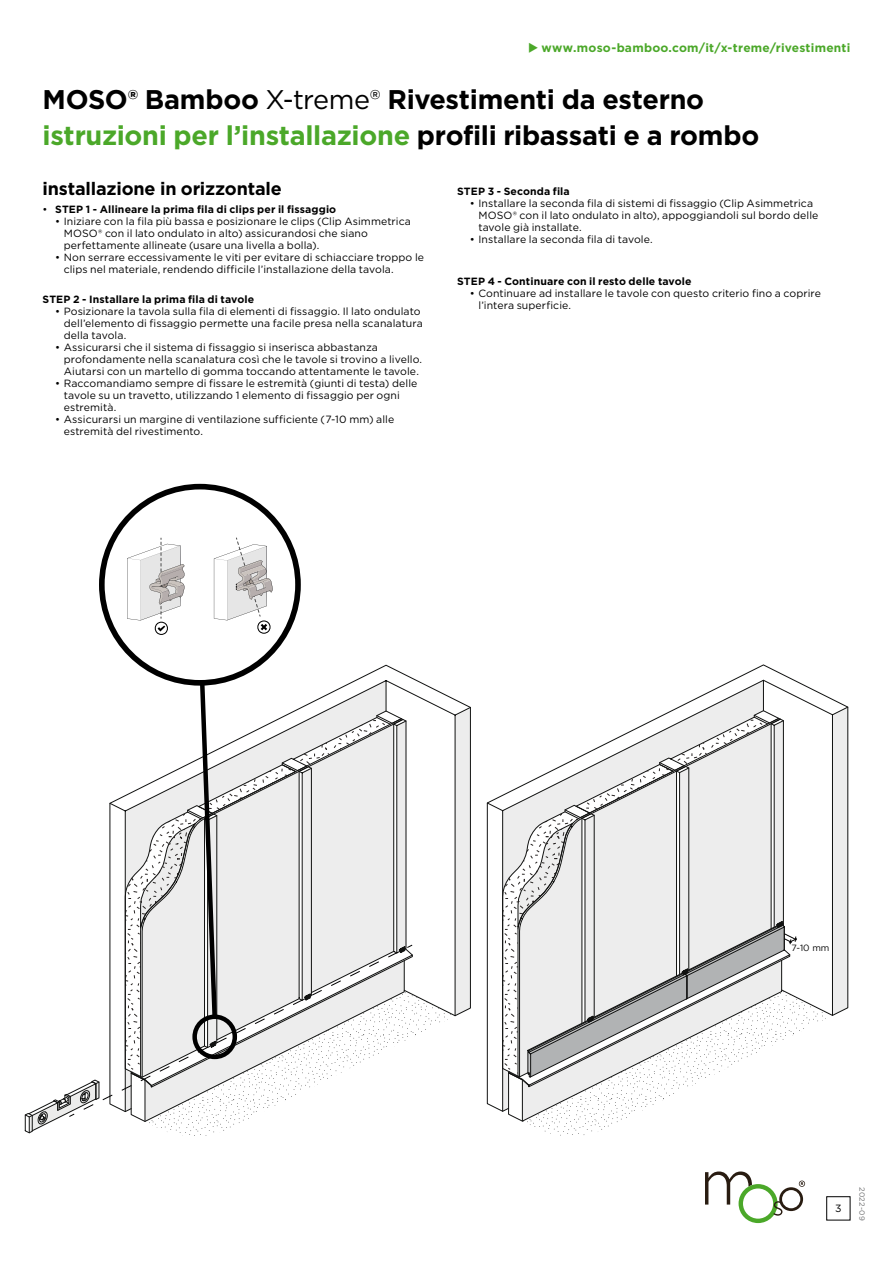
<style>
.page{position:relative;width:893px;height:1263px;background:#fff}
.page>*{position:absolute;margin:0;border:0;box-sizing:border-box;transform-origin:0 0}
.t1{font:700 27px/36px "Gotham";letter-spacing:-.01em;color:#000}
.t2{font:700 18px "Gotham";letter-spacing:-.01em;color:#000}
.t3{font:700 12px "Gotham";letter-spacing:.02em;color:#4ba829}
.t4{font:10.5px/12px "Gotham";letter-spacing:.005em;color:#000}
.t5{font:700 10.5px "Gotham";letter-spacing:.01em;color:#000}
.t6{font:9px "Gotham";color:#000}
.t7{font:7.5px "Gotham";letter-spacing:.03em;color:#707172}
.s1{font-weight:400}
.s2{color:#4ba829}
</style>
<div class="page">
<svg style="left:487px;top:664px;width:361px;height:448px"></svg>
<svg style="left:527px;top:990px;width:305px;height:146px"></svg>
<svg style="left:502px;top:710px;width:296px;height:412px"></svg>
<svg style="left:109px;top:664px;width:362px;height:448px"></svg>
<svg style="left:149px;top:990px;width:306px;height:146px"></svg>
<svg style="left:102px;top:949px;width:23px;height:161px"></svg>
<svg style="left:25px;top:1079px;width:75px;height:54px"></svg>
<svg style="left:125px;top:676px;width:288px;height:446px"></svg>
<div style="left:102px;top:487px;width:196px;height:196px;background:#fff;border-radius:98px"></div>
<svg style="left:127px;top:538px;width:58px;height:97px"></svg>
<svg style="left:214px;top:538px;width:59px;height:96px"></svg>
<div style="left:99px;top:484px;width:202px;height:202px;border:6px solid #000;border-radius:50%"></div>
<div style="left:192px;top:1014px;width:45px;height:45px;border:4px solid #000;border-radius:50%"></div>
<div style="left:826px;top:1196px;width:24px;height:24px;border:1px solid #000"></div>
<svg style="left:705px;top:1171px;width:100px;height:52px"></svg>
<p class="t3" style="left:528px;top:40px;width:324px">◆ www.moso-bamboo.com/it/x-treme/rivestimenti</p>
<h1 class="t1" style="left:43px;top:81px;width:718px">MOSO® Bamboo <span class="s1">X-treme®</span> Rivestimenti da esterno <span class="s2">istruzioni per l’installazione</span> profili ribassati e a rombo</h1>
<h2 class="t2" style="left:43px;top:177px;width:241px">installazione in orizzontale</h2>
<p class="t5" style="left:43px;top:202px;width:295px"><span class="s1">•</span> STEP 1 - Allineare la prima fila di clips per il fissaggio</p>
<p class="t4" style="left:64px;top:215px;width:349px;text-indent:-9px">• Iniziare con la fila più bassa e posizionare le clips (Clip Asimmetrica<br>MOSO® con il lato ondulato in alto) assicurandosi che siano perfettamente allineate (usare una livella a bolla).</p>
<p class="t4" style="left:64px;top:251px;width:362px;text-indent:-9px">• Non serrare eccessivamente le viti per evitare di schiacciare troppo le clips nel materiale, rendendo difficile l’installazione della tavola.</p>
<p class="t5" style="left:43px;top:292px;width:213px">STEP 2 - Installare la prima fila di tavole</p>
<p class="t4" style="left:64px;top:305px;width:361px;text-indent:-9px">• Posizionare la tavola sulla fila di elementi di fissaggio. Il lato ondulato dell’elemento di fissaggio permette una facile presa nella scanalatura della tavola.</p>
<p class="t4" style="left:64px;top:341px;width:360px;text-indent:-9px">• Assicurarsi che il sistema di fissaggio si inserisca abbastanza profondamente nella scanalatura così che le tavole si trovino a livello.<br>Aiutarsi con un martello di gomma toccando attentamente le tavole.</p>
<p class="t4" style="left:64px;top:377px;width:355px;text-indent:-9px">• Raccomandiamo sempre di fissare le estremità (giunti di testa) delle tavole su un travetto, utilizzando 1 elemento di fissaggio per ogni estremità.</p>
<p class="t4" style="left:64px;top:413px;width:332px;text-indent:-9px">• Assicurarsi un margine di ventilazione sufficiente (7-10 mm) alle estremità del rivestimento.</p>
<p class="t5" style="left:457px;top:184px;width:114px">STEP 3 - Seconda fila</p>
<p class="t4" style="left:478px;top:197px;width:342px;text-indent:-9px">• Installare la seconda fila di sistemi di fissaggio (Clip Asimmetrica<br>MOSO® con il lato ondulato in alto), appoggiandoli sul bordo delle tavole già installate.</p>
<p class="t4" style="left:470px;top:233px;width:184px">• Installare la seconda fila di tavole.</p>
<p class="t5" style="left:457px;top:274px;width:236px">STEP 4 - Continuare con il resto delle tavole</p>
<p class="t4" style="left:478px;top:287px;width:344px;text-indent:-9px">• Continuare ad installare le tavole con questo criterio fino a coprire l’intera superficie.</p>
<p class="t6" style="left:791px;top:943px;width:39px">7-10 mm</p>
<p class="t4" style="left:835px;top:1202px;width:8px">3</p>
<p class="t7" style="left:867px;top:1187px;width:35px;rotate:90deg">2022-09</p>
</div>
